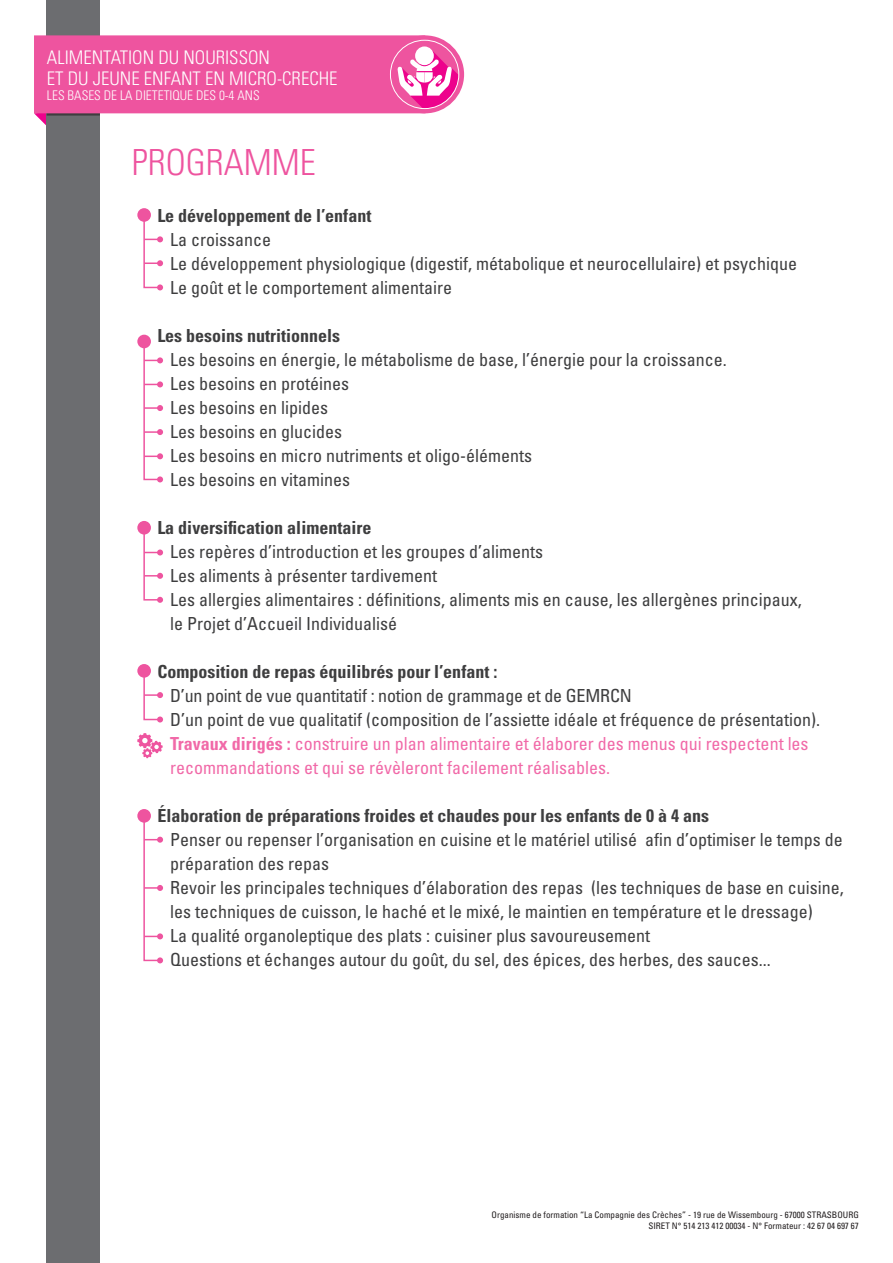
<style>
.page{position:relative;width:893px;height:1263px;background:#fff}
.page>*{position:absolute;margin:0;border:0;box-sizing:border-box;transform-origin:0 0}
.t1{font:300 condensed 36px "Univers";color:#ee549f}
.t2{font:300 condensed 18.75px/20.4px "Univers";color:#fff}
.t3{font:condensed 18px/24px "Univers";color:#3e3e3f}
.t4{font:700 condensed 18px "Univers";color:#3e3e3f}
.t5{font:300 condensed 13.35px "Univers";color:#fff}
.t6{font:condensed 9px/10.8px "Univers";color:#231f20;text-align:right}
.s1{font-weight:700;color:#f169a8}
.s2{color:#f169a8}
</style>
<div class="page">
<div style="left:47px;top:0;width:53px;height:1263px;background:#6c6d70"></div>
<svg style="left:34px;top:113px;width:151px;height:14px"></svg>
<div style="left:34px;top:35px;width:391px;height:78px;background:#ee549f"></div>
<div style="left:386px;top:35px;width:78px;height:78px;background:#ee549f;border-radius:50%"></div>
<svg style="left:390px;top:40px;width:69px;height:69px"></svg>
<svg style="left:415px;top:46px;width:19px;height:19px"></svg>
<svg style="left:397px;top:50px;width:62px;height:59px"></svg>
<div style="left:390px;top:40px;width:69px;height:69px;border:1px solid #fff;border-radius:50%"></div>
<div style="left:137px;top:208px;width:14px;height:14px;background:#ee549f;border-radius:50%"></div>
<div style="left:137px;top:521px;width:14px;height:13px;background:#ee549f;border-radius:50%"></div>
<div style="left:137px;top:664px;width:14px;height:14px;background:#ee549f;border-radius:50%"></div>
<div style="left:137px;top:809px;width:14px;height:14px;background:#ee549f;border-radius:50%"></div>
<div style="left:137px;top:335px;width:14px;height:13px;background:#ee549f;border-radius:50%"></div>
<svg style="left:137px;top:733px;width:26px;height:25px"></svg>
<svg style="left:143px;top:673px;width:20px;height:49px"></svg>
<svg style="left:143px;top:811px;width:20px;height:152px"></svg>
<svg style="left:143px;top:213px;width:20px;height:77px"></svg>
<svg style="left:143px;top:532px;width:20px;height:71px"></svg>
<svg style="left:143px;top:339px;width:20px;height:143px"></svg>
<p class="t2" style="left:47px;top:48px;width:292px">ALIMENTATION DU NOURISSON<br>ET DU JEUNE ENFANT EN MICRO-CRECHE</p>
<p class="t5" style="left:47px;top:88px;width:214px">LES BASES DE LA DIETETIQUE DES 0-4 ANS</p>
<h1 class="t1" style="left:132px;top:141px;width:186px">PROGRAMME</h1>
<p class="t4" style="left:157px;top:204px;width:215px">Le développement de l’enfant</p>
<p class="t3" style="left:170px;top:227px;width:628px">La croissance<br>Le développement physiologique (digestif, métabolique et neurocellulaire) et psychique<br>Le goût et le comportement alimentaire</p>
<p class="t4" style="left:157px;top:324px;width:184px">Les besoins nutritionnels</p>
<p class="t3" style="left:170px;top:347px;width:558px">Les besoins en énergie, le métabolisme de base, l’énergie pour la croissance.<br>Les besoins en protéines<br>Les besoins en lipides<br>Les besoins en glucides<br>Les besoins en micro nutriments et oligo-éléments<br>Les besoins en vitamines</p>
<p class="t4" style="left:157px;top:516px;width:215px">La diversification alimentaire</p>
<p class="t3" style="left:170px;top:539px;width:633px">Les repères d’introduction et les groupes d’aliments<br>Les aliments à présenter tardivement<br>Les allergies alimentaires : définitions, aliments mis en cause, les allergènes principaux, le Projet d’Accueil Individualisé</p>
<p class="t4" style="left:157px;top:660px;width:341px">Composition de repas équilibrés pour l’enfant :</p>
<p class="t3" style="left:170px;top:683px;width:651px">D’un point de vue quantitatif : notion de grammage et de GEMRCN<br>D’un point de vue qualitatif (composition de l’assiette idéale et fréquence de présentation).<br><span class="s1">Travaux dirigés :</span> <span class="s2">construire un plan alimentaire et élaborer des menus qui respectent les recommandations et qui se révèleront facilement réalisables.</span></p>
<p class="t4" style="left:157px;top:804px;width:553px">Élaboration de préparations froides et chaudes pour les enfants de 0 à 4 ans</p>
<p class="t3" style="left:170px;top:827px;width:675px">Penser ou repenser l’organisation en cuisine et le matériel utilisé afin d’optimiser le temps de préparation des repas<br>Revoir les principales techniques d’élaboration des repas (les techniques de base en cuisine, les techniques de cuisson, le haché et le mixé, le maintien en température et le dressage)<br>La qualité organoleptique des plats : cuisiner plus savoureusement<br>Questions et échanges autour du goût, du sel, des épices, des herbes, des sauces...</p>
<p class="t6" style="left:492px;top:1209px;width:369px">Organisme de formation “La Compagnie des Crèches” - 19 rue de Wissembourg - 67000 STRASBOURG<br>SIRET N° 514 213 412 00034 - N° Formateur : 42 67 04 697 67</p>
</div>
